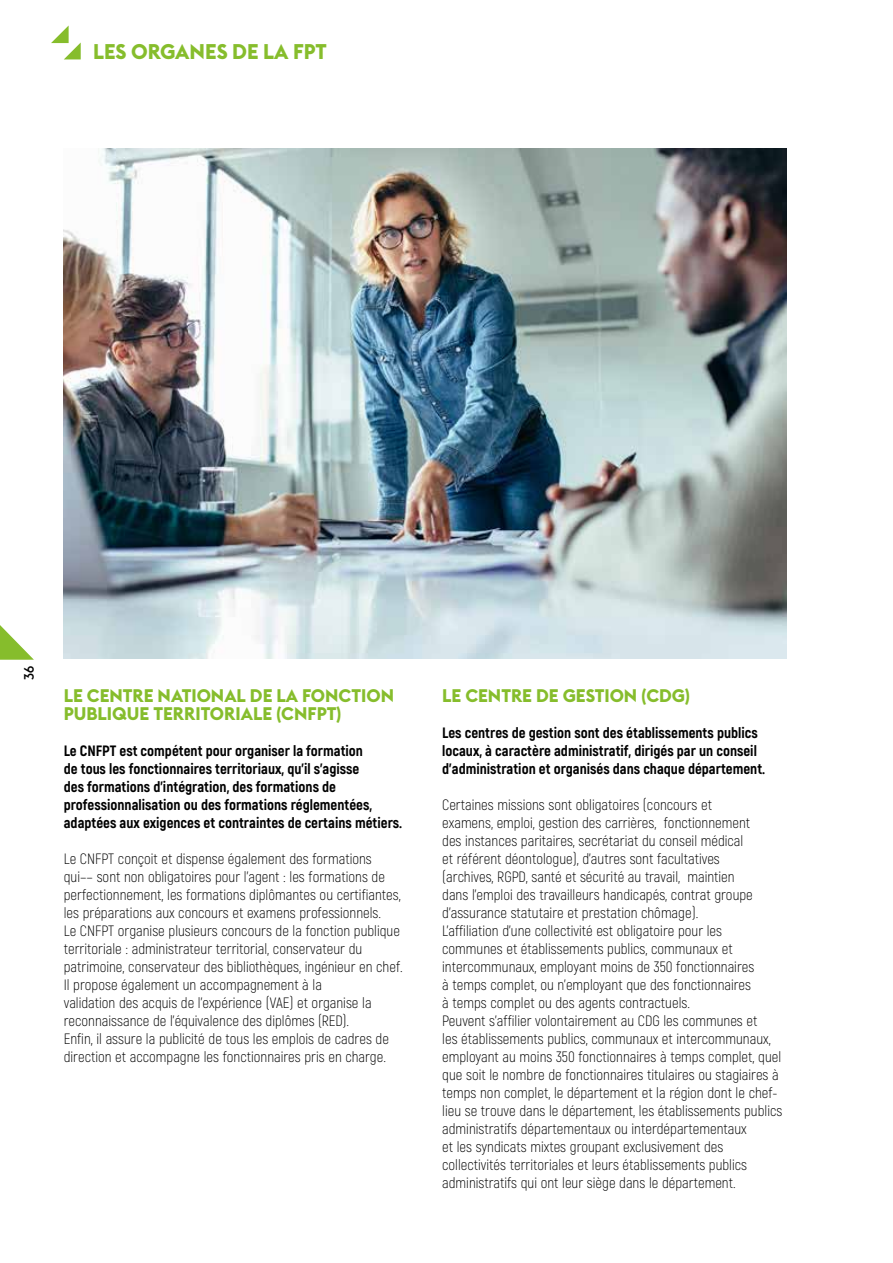
<style>
.page{position:relative;width:893px;height:1263px;background:#fff}
.page>*{position:absolute;margin:0;border:0;box-sizing:border-box;transform-origin:0 0}
.t1{font:700 21px "Euclid Flex";color:#86bd2c}
.t2{font:700 18px/18px "Euclid Flex";color:#86bd2c}
.t3{font:300 15px/18px "Akrobat";color:#000}
.t4{font:800 15px/18px "Akrobat";color:#000}
.t5{font:500 13.5px "Euclid Flex";color:#000}
</style>
<div class="page">
<svg style="left:0;top:625px;width:34px;height:35px"></svg>
<svg style="left:51px;top:26px;width:30px;height:33px"></svg>
<img style="left:64px;top:149px;width:723px;height:509px">
<h1 class="t1" style="left:93px;top:40px;width:235px">LES ORGANES DE LA FPT</h1>
<p class="t5" style="left:21px;top:680px;width:16px;rotate:-90deg">36</p>
<p class="t2" style="left:64px;top:687px;width:332px">LE CENTRE NATIONAL DE LA FONCTION<br>PUBLIQUE TERRITORIALE (CNFPT)</p>
<p class="t4" style="left:64px;top:742px;width:340px">Le CNFPT est compétent pour organiser la formation<br>de tous les fonctionnaires territoriaux, qu’il s’agisse<br>des formations d’intégration, des formations de professionnalisation ou des formations réglementées, adaptées aux exigences et contraintes de certains métiers.</p>
<p class="t3" style="left:64px;top:850px;width:340px">Le CNFPT conçoit et dispense également des formations qui–– sont non obligatoires pour l’agent : les formations de perfectionnement, les formations diplômantes ou certifiantes, les préparations aux concours et examens professionnels.<br>Le CNFPT organise plusieurs concours de la fonction publique territoriale : administrateur territorial, conservateur du patrimoine, conservateur des bibliothèques, ingénieur en chef.<br>Il propose également un accompagnement à la<br>validation des acquis de l’expérience (VAE) et organise la reconnaissance de l’équivalence des diplômes (RED).<br>Enfin, il assure la publicité de tous les emplois de cadres de direction et accompagne les fonctionnaires pris en charge.</p>
<p class="t2" style="left:442px;top:687px;width:249px">LE CENTRE DE GESTION (CDG)</p>
<p class="t4" style="left:442px;top:724px;width:324px">Les centres de gestion sont des établissements publics locaux, à caractère administratif, dirigés par un conseil d’administration et organisés dans chaque département.</p>
<p class="t3" style="left:442px;top:796px;width:342px">Certaines missions sont obligatoires (concours et<br>examens, emploi, gestion des carrières, fonctionnement<br>des instances paritaires, secrétariat du conseil médical<br>et référent déontologue), d’autres sont facultatives<br>(archives, RGPD, santé et sécurité au travail, maintien<br>dans l’emploi des travailleurs handicapés, contrat groupe d’assurance statutaire et prestation chômage).<br>L’affiliation d’une collectivité est obligatoire pour les communes et établissements publics, communaux et intercommunaux, employant moins de 350 fonctionnaires<br>à temps complet, ou n’employant que des fonctionnaires<br>à temps complet ou des agents contractuels.<br>Peuvent s’affilier volontairement au CDG les communes et<br>les établissements publics, communaux et intercommunaux, employant au moins 350 fonctionnaires à temps complet, quel que soit le nombre de fonctionnaires titulaires ou stagiaires à temps non complet, le département et la région dont le chef&shy;lieu se trouve dans le département, les établissements publics administratifs départementaux ou interdépartementaux<br>et les syndicats mixtes groupant exclusivement des collectivités territoriales et leurs établissements publics administratifs qui ont leur siège dans le département.</p>
</div>
